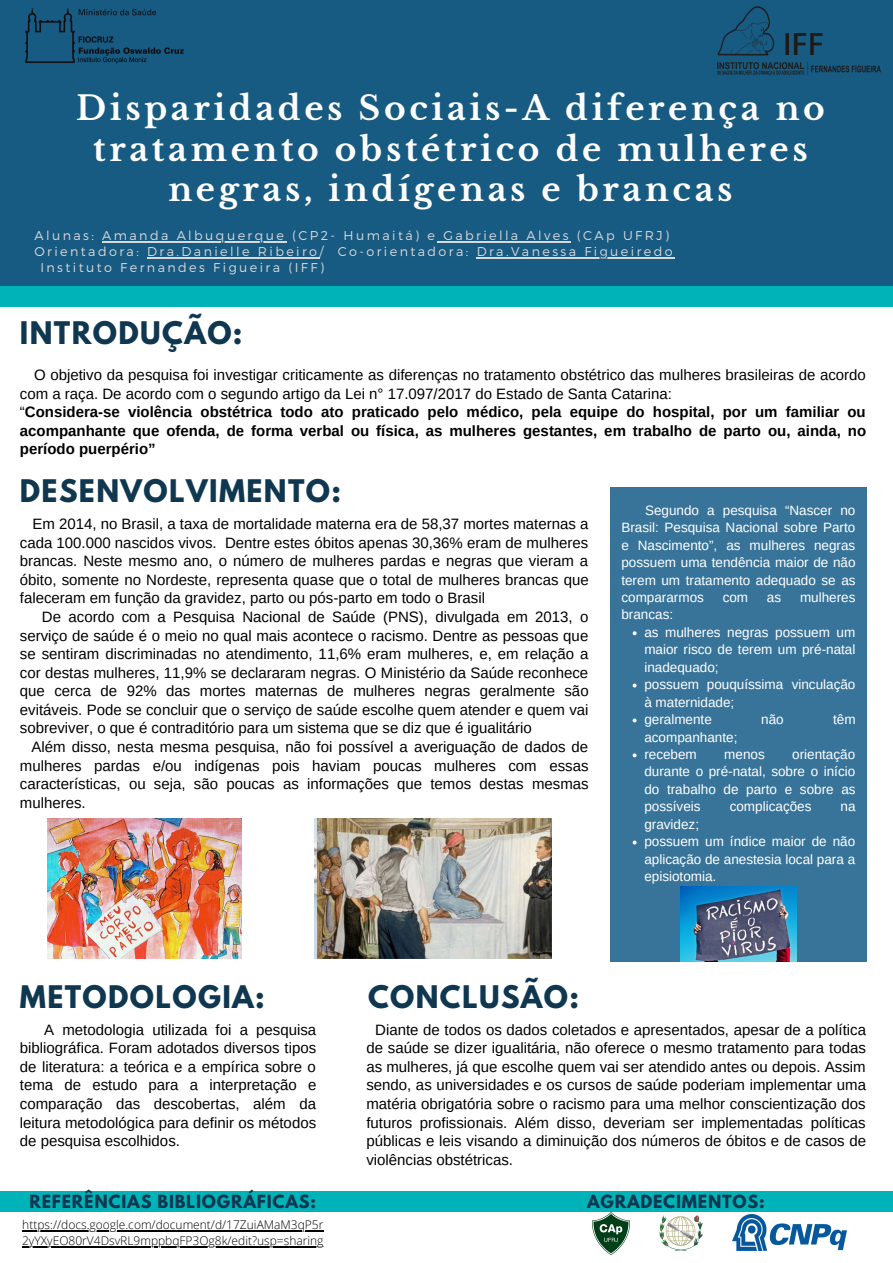
<style>
.page{position:relative;width:893px;height:1263px;background:#fff}
.page>*{position:absolute;margin:0;border:0;box-sizing:border-box;transform-origin:0 0}
.t1{font:700 32.92px/40.5px "Libre Baskerville";letter-spacing:.11em;color:#fff;text-align:center}
.t2{font:700 27.6px "League Spartan";letter-spacing:.05em;color:#0f3750}
.t3{font:700 16.12px "League Spartan";letter-spacing:.05em;color:#0f3750}
.t4{font:15px/18.6px "Arimo";color:#000;text-align:justify}
.t5{font:700 15px/18.6px "Arimo";color:#000}
.t6{font:13.5px/17.4px "Arimo";color:#fff}
.t7{font:300 12.75px "Montserrat";letter-spacing:.19em;color:#d9d9d9}
.t8{font:300 12px/16.4px "Open Sans";color:#000}
.s1{font-weight:400}
</style>
<div class="page">
<div style="left:0;top:0;width:893px;height:286px;background:#185b82"></div>
<hr style="left:102px;top:241px;width:184px;height:1px;background:#d9d9d9">
<hr style="left:437px;top:241px;width:134px;height:1px;background:#d9d9d9">
<hr style="left:147px;top:257px;width:172px;height:1px;background:#d9d9d9">
<hr style="left:477px;top:257px;width:198px;height:1px;background:#d9d9d9">
<div style="left:0;top:286px;width:893px;height:20px;background:#00b3b9"></div>
<div style="left:610px;top:487px;width:256px;height:474px;background:#387499"></div>
<svg style="left:632px;top:631px;width:4px;height:4px"></svg>
<svg style="left:632px;top:684px;width:4px;height:3px"></svg>
<svg style="left:632px;top:718px;width:4px;height:4px"></svg>
<svg style="left:632px;top:753px;width:4px;height:4px"></svg>
<svg style="left:632px;top:840px;width:4px;height:4px"></svg>
<img style="left:25px;top:8px;width:159px;height:56px">
<img style="left:717px;top:6px;width:163px;height:69px">
<div style="left:0;top:1191px;width:893px;height:20px;background:#00b3b9"></div>
<img style="left:592px;top:1212px;width:37px;height:42px">
<img style="left:659px;top:1215px;width:44px;height:36px">
<img style="left:732px;top:1215px;width:114px;height:35px">
<img style="left:680px;top:887px;width:116px;height:75px">
<img style="left:48px;top:818px;width:193px;height:141px">
<img style="left:315px;top:818px;width:236px;height:141px">
<hr style="left:22px;top:1230px;width:301px;height:1px;background:#000">
<hr style="left:22px;top:1246px;width:301px;height:2px;background:#000">
<h1 class="t1" style="left:76px;top:89px;width:750px">Disparidades Sociais-A diferença no tratamento obstétrico de mulheres negras, indígenas e brancas</h1>
<p class="t7" style="left:34px;top:227px;width:636px">Alunas: Amanda Albuquerque (CP2- Humaitá) e Gabriella Alves (CAp UFRJ)</p>
<p class="t7" style="left:34px;top:243px;width:639px">Orientadora: Dra.Danielle Ribeiro/ Co-orientadora: Dra.Vanessa Figueiredo</p>
<p class="t7" style="left:40px;top:259px;width:285px">Instituto Fernandes Figueira (IFF)</p>
<h2 class="t2" style="left:20px;top:320px;width:224px">INTRODUÇÃO:</h2>
<p class="t5" style="left:20px;top:365px;width:848px;text-indent:14px"><span class="s1">O objetivo da pesquisa foi investigar criticamente as diferenças no tratamento obstétrico das mulheres brasileiras de acordo com a raça. De acordo com o segundo artigo da Lei n° 17.097/2017 do Estado de Santa Catarina:<br>“</span>Considera-se violência obstétrica todo ato praticado pelo médico, pela equipe do hospital, por um familiar ou acompanhante que ofenda, de forma verbal ou física, as mulheres gestantes, em trabalho de parto ou, ainda, no período puerpério”</p>
<h2 class="t2" style="left:20px;top:477px;width:323px">DESENVOLVIMENTO:</h2>
<p class="t4" style="left:20px;top:515px;width:570px;text-indent:12px">Em 2014, no Brasil, a taxa de mortalidade materna era de 58,37 mortes maternas a cada 100.000 nascidos vivos. Dentre estes óbitos apenas 30,36% eram de mulheres brancas. Neste mesmo ano, o número de mulheres pardas e negras que vieram a óbito, somente no Nordeste, representa quase que o total de mulheres brancas que faleceram em função da gravidez, parto ou pós-parto em todo o Brasil</p>
<p class="t4" style="left:20px;top:607px;width:570px;text-indent:22px">De acordo com a Pesquisa Nacional de Saúde (PNS), divulgada em 2013, o serviço de saúde é o meio no qual mais acontece o racismo. Dentre as pessoas que se sentiram discriminadas no atendimento, 11,6% eram mulheres, e, em relação a cor destas mulheres, 11,9% se declararam negras. O Ministério da Saúde reconhece que cerca de 92% das mortes maternas de mulheres negras geralmente são evitáveis. Pode se concluir que o serviço de saúde escolhe quem atender e quem vai sobreviver, o que é contraditório para um sistema que se diz que é igualitário</p>
<p class="t4" style="left:20px;top:737px;width:570px;text-indent:12px">Além disso, nesta mesma pesquisa, não foi possível a averiguação de dados de mulheres pardas e/ou indígenas pois haviam poucas mulheres com essas características, ou seja, são poucas as informações que temos destas mesmas mulheres.</p>
<p class="t6" style="left:621px;top:501px;width:236px;text-align:justify;text-indent:24px">Segundo a pesquisa “Nascer no Brasil: Pesquisa Nacional sobre Parto e Nascimento”, as mulheres negras possuem uma tendência maior de não terem um tratamento adequado se as compararmos</p>
<p class="t6" style="left:722px;top:589px;width:27px">com</p>
<p class="t6" style="left:767px;top:589px;width:16px">as</p>
<p class="t6" style="left:800px;top:589px;width:57px">mulheres</p>
<p class="t6" style="left:621px;top:606px;width:53px">brancas:</p>
<p class="t6" style="left:644px;top:623px;width:213px">as mulheres negras possuem um maior risco de terem um pré-natal inadequado;<br>possuem pouquíssima vinculação à maternidade;<br>geralmente</p>
<p class="t6" style="left:761px;top:711px;width:24px">não</p>
<p class="t6" style="left:833px;top:711px;width:24px">têm</p>
<p class="t6" style="left:644px;top:728px;width:95px">acompanhante; recebem</p>
<p class="t6" style="left:644px;top:746px;width:213px;text-align:justify;text-indent:148px">orientação durante o pré-natal, sobre o início do trabalho de parto e sobre as possíveis</p>
<p class="t6" style="left:724px;top:746px;width:42px">menos</p>
<p class="t6" style="left:729px;top:798px;width:83px">complicações</p>
<p class="t6" style="left:840px;top:798px;width:17px">na</p>
<p class="t6" style="left:644px;top:815px;width:212px">gravidez;<br>possuem um índice maior de não aplicação de anestesia local para a episiotomia.</p>
<h2 class="t2" style="left:20px;top:983px;width:246px">METODOLOGIA:</h2>
<p class="t4" style="left:20px;top:1020px;width:298px;text-indent:24px">A metodologia utilizada foi a pesquisa bibliográfica. Foram adotados diversos tipos de literatura: a teórica e a empírica sobre o tema de estudo para a interpretação e comparação das descobertas, além da leitura metodológica para definir os métodos de pesquisa escolhidos.</p>
<h2 class="t2" style="left:368px;top:983px;width:213px">CONCLUSÃO:</h2>
<p class="t4" style="left:366px;top:1020px;width:501px;text-indent:9px">Diante de todos os dados coletados e apresentados, apesar de a política de saúde se dizer igualitária, não oferece o mesmo tratamento para todas as mulheres, já que escolhe quem vai ser atendido antes ou depois. Assim sendo, as universidades e os cursos de saúde poderiam implementar uma matéria obrigatória sobre o racismo para uma melhor conscientização dos futuros profissionais. Além disso, deveriam ser implementadas políticas públicas e leis visando a diminuição dos números de óbitos e de casos de violências obstétricas.</p>
<p class="t3" style="left:29px;top:1193px;width:288px">REFERÊNCIAS BIBLIOGRÁFICAS:</p>
<p class="t3" style="left:587px;top:1193px;width:179px">AGRADECIMENTOS:</p>
<p class="t8" style="left:22px;top:1216px;width:303px">https://docs.google.com/document/d/17ZuiAMaM3qP5r<br>2yYXyEO80rV4DsvRL9mppbqFP3Og8k/edit?usp=sharing</p>
</div>
